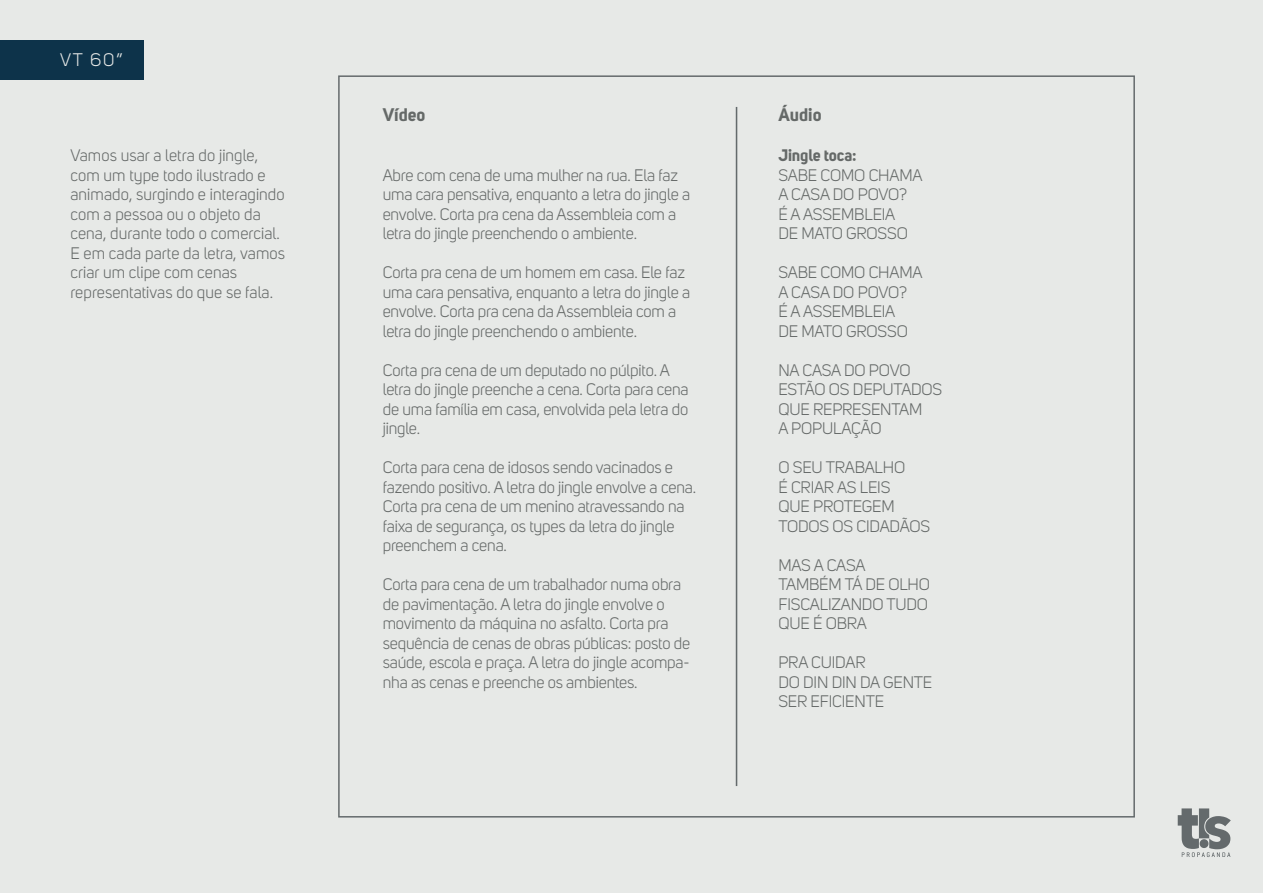
<style>
.page{position:relative;width:1263px;height:893px;background:#e7e9e7}
.page>*{position:absolute;margin:0;border:0;box-sizing:border-box;transform-origin:0 0}
.t1{font:700 18px "Uni Sans";color:#656968}
.t2{font:18px "Uni Sans";color:#e7e9e7}
.t3{font:16.5px/19.5px "Uni Sans";letter-spacing:-.01em;color:#656968}
.t4{font:700 16.5px "Uni Sans";letter-spacing:-.01em;color:#656968}
</style>
<div class="page">
<div style="left:0;top:41px;width:143px;height:39px;background:#0d334a"></div>
<svg style="left:1178px;top:808px;width:53px;height:49px"></svg>
<hr style="left:736px;top:107px;width:1px;height:679px;background:#646a6c">
<p class="t2" style="left:60px;top:49px;width:64px">VT 60”</p>
<p class="t3" style="left:70px;top:146px;width:216px">Vamos usar a letra do jingle, com um type todo ilustrado e animado, surgindo e interagindo com a pessoa ou o objeto da cena, durante todo o comercial.<br>E em cada parte da letra, vamos criar um clipe com cenas representativas do que se fala.</p>
<p class="t1" style="left:383px;top:104px;width:44px">Vídeo</p>
<p class="t3" style="left:383px;top:165px;width:309px">Abre com cena de uma mulher na rua. Ela faz uma cara pensativa, enquanto a letra do jingle a envolve. Corta pra cena da Assembleia com a letra do jingle preenchendo o ambiente.</p>
<p class="t3" style="left:383px;top:263px;width:309px">Corta pra cena de um homem em casa. Ele faz uma cara pensativa, enquanto a letra do jingle a envolve. Corta pra cena da Assembleia com a letra do jingle preenchendo o ambiente.</p>
<p class="t3" style="left:383px;top:360px;width:307px">Corta pra cena de um deputado no púlpito. A letra do jingle preenche a cena. Corta para cena de uma família em casa, envolvida pela letra do jingle.</p>
<p class="t3" style="left:383px;top:458px;width:315px">Corta para cena de idosos sendo vacinados e fazendo positivo. A letra do jingle envolve a cena.<br>Corta pra cena de um menino atravessando na faixa de segurança, os types da letra do jingle preenchem a cena.</p>
<p class="t3" style="left:383px;top:575px;width:309px">Corta para cena de um trabalhador numa obra de pavimentação. A letra do jingle envolve o movimento da máquina no asfalto. Corta pra sequência de cenas de obras públicas: posto de saúde, escola e praça. A letra do jingle acompa&shy;nha as cenas e preenche os ambientes.</p>
<p class="t1" style="left:778px;top:104px;width:45px">Áudio</p>
<p class="t4" style="left:778px;top:145px;width:80px">Jingle toca:</p>
<p class="t3" style="left:778px;top:165px;width:146px">SABE COMO CHAMA<br>A CASA DO POVO?<br>É A ASSEMBLEIA<br>DE MATO GROSSO</p>
<p class="t3" style="left:778px;top:263px;width:146px">SABE COMO CHAMA<br>A CASA DO POVO?<br>É A ASSEMBLEIA<br>DE MATO GROSSO</p>
<p class="t3" style="left:778px;top:360px;width:165px">NA CASA DO POVO<br>ESTÃO OS DEPUTADOS<br>QUE REPRESENTAM<br>A POPULAÇÃO</p>
<p class="t3" style="left:778px;top:458px;width:153px">O SEU TRABALHO<br>É CRIAR AS LEIS<br>QUE PROTEGEM<br>TODOS OS CIDADÃOS</p>
<p class="t3" style="left:778px;top:555px;width:153px">MAS A CASA<br>TAMBÉM TÁ DE OLHO<br>FISCALIZANDO TUDO<br>QUE É OBRA</p>
<p class="t3" style="left:778px;top:653px;width:155px">PRA CUIDAR<br>DO DIN DIN DA GENTE<br>SER EFICIENTE</p>
</div>
